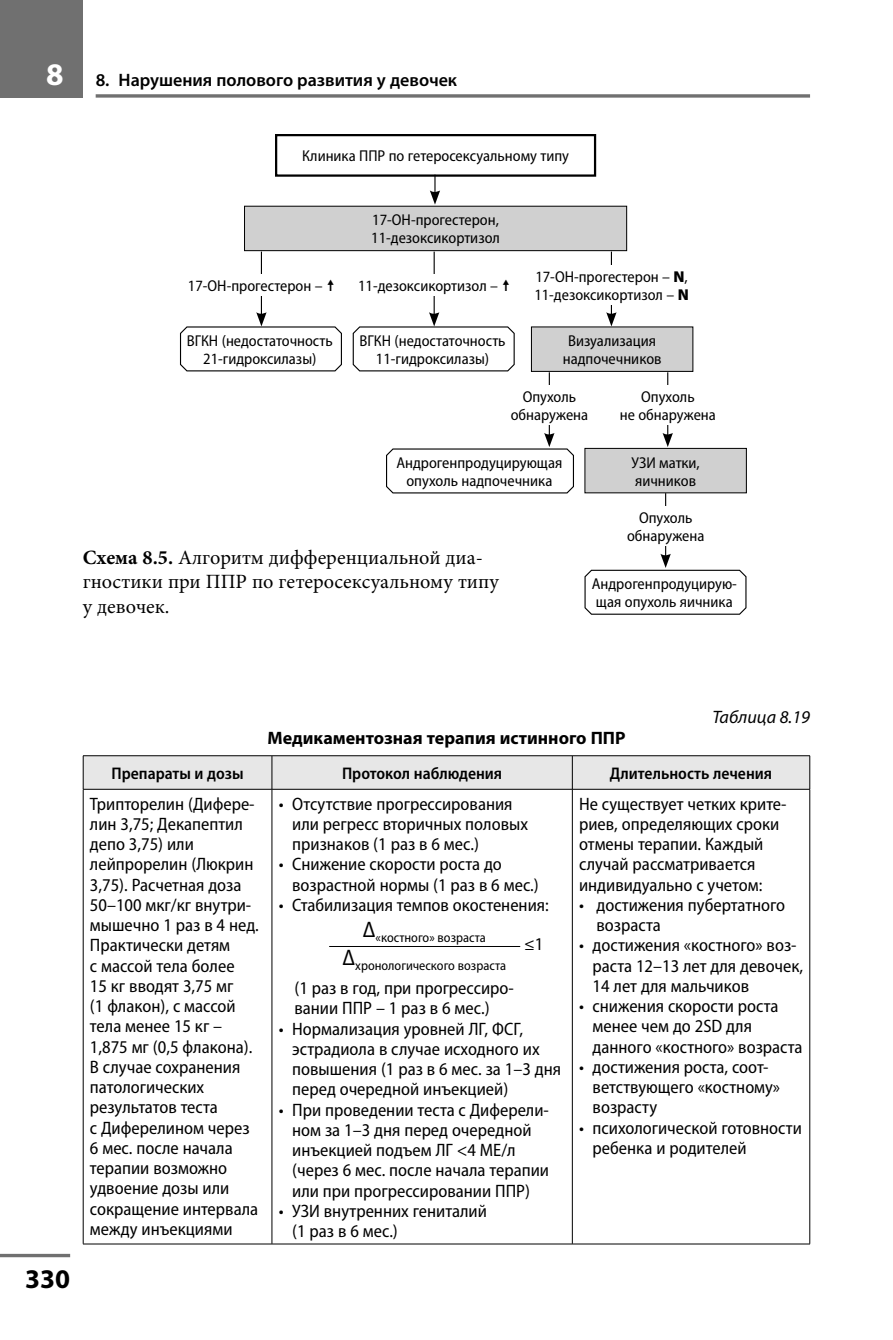
<style>
.page{position:relative;width:893px;height:1340px;background:#fff}
.page>*{position:absolute;margin:0;border:0;box-sizing:border-box;transform-origin:0 0}
.t1{font:700 27px "Myriad Pro";color:#000}
.t2{font:20.25px/24.8px "Minion Pro";color:#000}
.t3{font:semi-condensed 18px/20.2px "Myriad Pro";color:#000}
.t4{font:600 18px "Myriad Pro";color:#000}
.t5{font:700 18px "Myriad Pro";color:#000}
.t6{font:italic 18px "Myriad Pro";color:#000}
.t7{font:600 semi-condensed 16.88px "Myriad Pro";color:#000}
.t8{font:semi-condensed 15.75px/18px "Myriad Pro";color:#000;text-align:center}
.t9{font:semi-condensed 13.5px/27.9px "Myriad Pro";color:#000;text-align:center}
.s1{font-weight:700;font-size:31.5px;color:#fff}
.s2{font-weight:900;font-stretch:normal}
.s3{font-weight:700}
</style>
<div class="page">
<div style="left:0;top:0;width:83px;height:98px;background:#707070"></div>
<svg style="left:96px;top:94px;width:714px;height:4px;background:#858585"></svg>
<svg style="left:0;top:1253px;width:70px;height:4px"></svg>
<hr style="left:261px;top:251px;width:1px;height:65px;background:#000">
<hr style="left:434px;top:251px;width:1px;height:65px;background:#000">
<hr style="left:611px;top:251px;width:1px;height:65px;background:#000">
<svg style="left:606px;top:312px;width:11px;height:14px"></svg>
<hr style="left:549px;top:372px;width:1px;height:64px;background:#000">
<hr style="left:665px;top:493px;width:1px;height:64px;background:#000">
<hr style="left:667px;top:372px;width:1px;height:64px;background:#000">
<svg style="left:663px;top:433px;width:10px;height:14px"></svg>
<div style="left:275px;top:134px;width:321px;height:43px;border:2px solid #000"></div>
<svg style="left:180px;top:312px;width:162px;height:60px"></svg>
<svg style="left:352px;top:312px;width:163px;height:60px"></svg>
<svg style="left:386px;top:433px;width:188px;height:61px"></svg>
<svg style="left:584px;top:553px;width:163px;height:62px"></svg>
<div style="left:531px;top:327px;width:162px;height:44px;background:#d0d0d0"></div>
<div style="left:531px;top:327px;width:162px;height:45px;border:1px solid #000"></div>
<div style="left:585px;top:448px;width:161px;height:45px;background:#d0d0d0"></div>
<div style="left:585px;top:448px;width:162px;height:45px;border:1px solid #000"></div>
<div style="left:244px;top:206px;width:383px;height:45px;background:#d0d0d0"></div>
<div style="left:244px;top:206px;width:383px;height:45px;border:1px solid #000"></div>
<div style="left:183px;top:274px;width:157px;height:22px;background:#fff"></div>
<div style="left:354px;top:274px;width:161px;height:22px;background:#fff"></div>
<div style="left:525px;top:265px;width:173px;height:39px;background:#fff"></div>
<div style="left:495px;top:386px;width:109px;height:39px;background:#fff"></div>
<svg style="left:430px;top:175px;width:10px;height:30px"></svg>
<div style="left:84px;top:756px;width:725px;height:33px;background:#e7e7e7"></div>
<hr style="left:83px;top:756px;width:1px;height:33px;background:#000">
<hr style="left:272px;top:756px;width:1px;height:33px;background:#000">
<hr style="left:572px;top:756px;width:1px;height:33px;background:#000">
<hr style="left:83px;top:789px;width:1px;height:454px;background:#000">
<hr style="left:272px;top:789px;width:1px;height:454px;background:#000">
<hr style="left:572px;top:789px;width:1px;height:454px;background:#000">
<hr style="left:83px;top:1243px;width:727px;height:1px;background:#000">
<hr style="left:809px;top:789px;width:1px;height:454px;background:#000">
<hr style="left:83px;top:755px;width:727px;height:1px;background:#000">
<hr style="left:809px;top:756px;width:1px;height:33px;background:#000">
<hr style="left:83px;top:789px;width:727px;height:1px;background:#000">
<hr style="left:329px;top:946px;width:191px;height:1px;background:#000">
<p class="t4" style="left:46px;top:73px;width:412px"><span class="s1">8</span> 8. Нарушения полового развития у девочек</p>
<p class="t8" style="left:302px;top:148px;width:269px">Клиника ППР по гетеросексуальному типу</p>
<p class="t8" style="left:371px;top:212px;width:130px;text-align:left">17-ОН-прогестерон,<br>11-дезоксикортизол</p>
<p class="t8" style="left:188px;top:278px;width:136px">17-ОН-прогестерон –</p>
<p class="t8" style="left:358px;top:278px;width:141px">11-дезоксикортизол –</p>
<p class="t8" style="left:534px;top:268px;width:156px;text-align:left">17-ОН-прогестерон – <span class="s2">N</span>,<br>11-дезоксикортизол – <span class="s2">N</span></p>
<p class="t8" style="left:187px;top:333px;width:148px">ВГКН (недостаточность<br>21-гидроксилазы)</p>
<p class="t8" style="left:360px;top:333px;width:148px">ВГКН (недостаточность<br>11-гидроксилазы)</p>
<p class="t8" style="left:563px;top:333px;width:100px">Визуализация надпочечников</p>
<p class="t8" style="left:511px;top:389px;width:79px">Опухоль обнаружена</p>
<p class="t8" style="left:396px;top:455px;width:167px">Андрогенпродуцирующая опухоль надпочечника</p>
<p class="t8" style="left:620px;top:389px;width:98px">Опухоль<br>не обнаружена</p>
<p class="t8" style="left:631px;top:454px;width:70px;text-align:left">УЗИ матки, яичников</p>
<p class="t8" style="left:627px;top:510px;width:79px">Опухоль обнаружена</p>
<p class="t2" style="left:83px;top:546px;width:417px"><span class="s3">Схема 8.5.</span> Алгоритм дифференциальной диа&shy;гностики при ППР по гетеросексуальному типу у девочек.</p>
<p class="t8" style="left:592px;top:576px;width:147px;text-align:left">Андрогенпродуцирую&shy;щая опухоль яичника</p>
<p class="t6" style="left:712px;top:709px;width:99px">Таблица 8.19</p>
<p class="t5" style="left:268px;top:731px;width:359px">Медикаментозная терапия истинного ППР</p>
<h1 class="t1" style="left:25px;top:1268px;width:46px">330</h1>
<p class="t7" style="left:112px;top:766px;width:134px">Препараты и дозы</p>
<p class="t7" style="left:342px;top:766px;width:162px">Протокол наблюдения</p>
<p class="t7" style="left:610px;top:766px;width:164px">Длительность лечения</p>
<p class="t3" style="left:90px;top:794px;width:171px">Трипторелин (Дифере&shy;лин 3,75; Декапептил депо 3,75) или лейпрорелин (Люкрин<br>3,75). Расчетная доза<br>50–100 мкг/кг внутри&shy;мышечно 1 раз в 4 нед.<br>Практически детям<br>с массой тела более<br>15 кг вводят 3,75 мг<br>(1 флакон), с массой тела менее 15 кг –<br>1,875 мг (0,5 флакона).<br>В случае сохранения патологических результатов теста<br>с Диферелином через<br>6 мес. после начала терапии возможно удвоение дозы или сокращение интервала между инъекциями</p>
<p class="t3" style="left:292px;top:794px;width:237px;text-indent:-14px">• Отсутствие прогрессирования или регресс вторичных половых признаков (1 раз в 6 мес.)</p>
<p class="t3" style="left:579px;top:794px;width:209px">Не существует четких крите&shy;риев, определяющих сроки отмены терапии. Каждый случай рассматривается индивидуально с учетом:</p>
<p class="t3" style="left:596px;top:896px;width:190px;text-indent:-17px">• достижения пубертатного возраста</p>
<p class="t3" style="left:593px;top:936px;width:212px;text-indent:-14px">• достижения «костного» воз&shy;раста 12–13 лет для девочек,<br>14 лет для мальчиков</p>
<p class="t3" style="left:593px;top:997px;width:211px;text-indent:-14px">• снижения скорости роста менее чем до 2SD для данного «костного» возраста</p>
<p class="t3" style="left:593px;top:1058px;width:189px;text-indent:-14px">• достижения роста, соот&shy;ветствующего «костному» возрасту</p>
<p class="t3" style="left:593px;top:1118px;width:211px;text-indent:-14px">• психологической готовности ребенка и родителей</p>
<p class="t3" style="left:292px;top:855px;width:248px;text-indent:-14px">• Снижение скорости роста до возрастной нормы (1 раз в 6 мес.)</p>
<p class="t3" style="left:279px;top:896px;width:272px">• Стабилизация темпов окостенения:</p>
<p class="t9" style="left:343px;top:925px;width:165px"><sup>Δ</sup>«костного» возраста<br><sup>Δ</sup>хронологического возраста</p>
<p class="t3" style="left:524px;top:935px;width:21px">≤1</p>
<p class="t3" style="left:294px;top:979px;width:221px">(1 раз в год, при прогрессиро&shy;вании ППР – 1 раз в 6 мес.)</p>
<p class="t3" style="left:292px;top:1019px;width:270px;text-indent:-14px">• Нормализация уровней ЛГ, ФСГ, эстрадиола в случае исходного их повышения (1 раз в 6 мес. за 1–3 дня перед очередной инъекцией)</p>
<p class="t3" style="left:292px;top:1100px;width:258px;text-indent:-14px">• При проведении теста с Диферели&shy;ном за 1–3 дня перед очередной инъекцией подъем ЛГ &lt;4 МЕ/л (через 6 мес. после начала терапии или при прогрессировании ППР)</p>
<p class="t3" style="left:292px;top:1202px;width:196px;text-indent:-14px">• УЗИ внутренних гениталий (1 раз в 6 мес.)</p>
</div>
